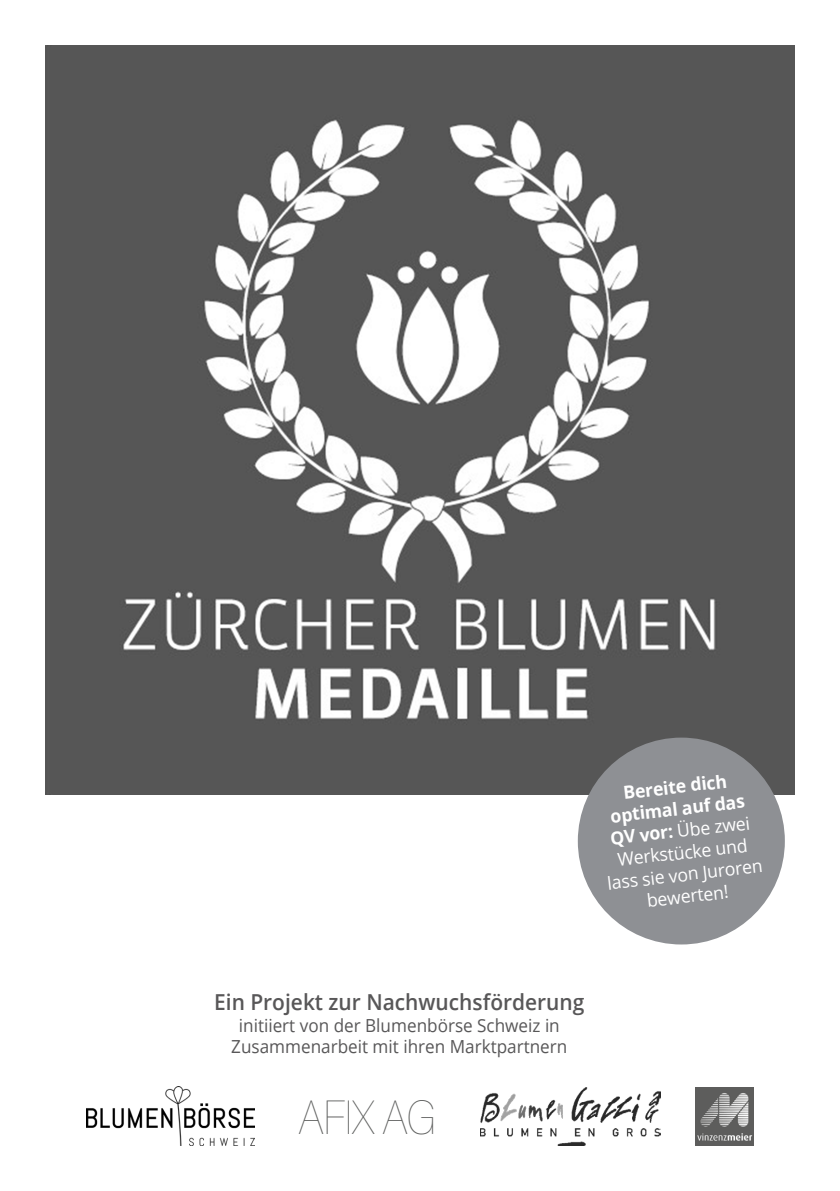
<style>
.page{position:relative;width:840px;height:1191px;background:#fff}
.page>*{position:absolute;margin:0;border:0;box-sizing:border-box;transform-origin:0 0}
.t1{font:48px "Acumin Variable Concept";letter-spacing:-.045em;color:#5e5f5e}
.t2{font:600 22px "Open Sans";color:#585758;scale:.95 1}
.t3{font:18px/22px "Open Sans";color:#fff;text-align:center}
.t4{font:18px/21.6px "Open Sans";color:#585758;text-align:center;scale:.95 1}
.s1{font-weight:700}
</style>
<div class="page">
<img style="left:45px;top:45px;width:749px;height:749px">
<div style="left:577px;top:737px;width:207px;height:207px;background:#8e9094;border-radius:50%"></div>
<img style="left:86px;top:1086px;width:168px;height:59px">
<img style="left:695px;top:1087px;width:58px;height:58px">
<img style="left:480px;top:1087px;width:179px;height:58px">
<p class="t3" style="left:595px;top:785px;width:157px;rotate:-7deg"><span class="s1">Bereite dich optimal auf das<br>QV vor:</span> Übe zwei<br>Werkstücke und lass sie von Juroren bewerten!</p>
<p class="t2" style="left:214px;top:987px;width:391px">Ein Projekt zur Nachwuchsförderung</p>
<p class="t4" style="left:231px;top:1014px;width:355px">initiiert von der Blumenbörse Schweiz in<br>Zusammenarbeit mit ihren Marktpartnern</p>
<h1 class="t1" style="left:298px;top:1084px;width:140px">AFIX AG</h1>
</div>
